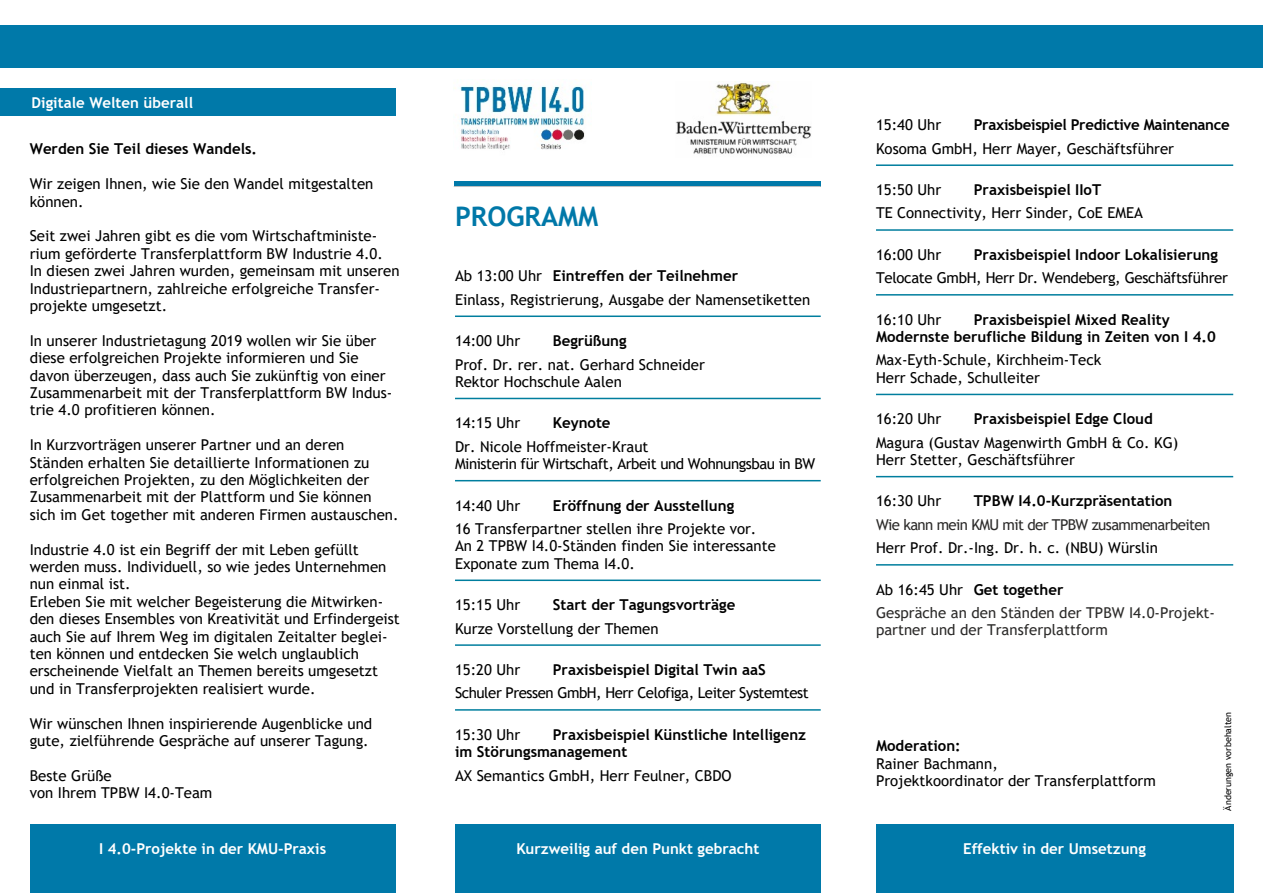
<style>
.page{position:relative;width:1263px;height:893px;background:#fff}
.page>*{position:absolute;margin:0;border:0;box-sizing:border-box;transform-origin:0 0}
.t1{font:700 27px "Trebuchet MS";color:#0078a8}
.t2{font:15px/17.4px "Trebuchet MS";color:#000}
.t3{font:700 15px/17.4px "Trebuchet MS";color:#000}
.t4{font:15px/17.4px "Trebuchet MS";letter-spacing:-.03em;color:#000}
.t5{font:700 15px "Trebuchet MS";color:#fff}
.t6{font:15px/23.4px "Trebuchet MS";color:#2c2b2a}
.t7{font:15px "Trebuchet MS";letter-spacing:-.02em;color:#000}
.t8{font:15px "Trebuchet MS";letter-spacing:-.04em;color:#2c2b2a}
.t9{font:700 15px "Trebuchet MS";letter-spacing:-.02em;color:#000}
.t10{font:9px "Trebuchet MS";color:#000}
.s1{font-weight:700}
.s2{color:#000}
.s3{font-weight:700;color:#000}
</style>
<div class="page">
<div style="left:0;top:25px;width:1263px;height:43px;background:#0079a9"></div>
<div style="left:30px;top:824px;width:365px;height:69px;background:#0079a9"></div>
<div style="left:455px;top:824px;width:366px;height:69px;background:#0079a9"></div>
<div style="left:876px;top:824px;width:357px;height:69px;background:#0079a9"></div>
<div style="left:0;top:88px;width:395px;height:28px;background:#0079a9"></div>
<hr style="left:876px;top:164px;width:357px;height:2px;background:#007e9e">
<hr style="left:876px;top:229px;width:357px;height:2px;background:#007e9e">
<hr style="left:876px;top:294px;width:357px;height:2px;background:#007e9e">
<hr style="left:876px;top:394px;width:357px;height:1px;background:#007e9e">
<hr style="left:876px;top:476px;width:357px;height:1px;background:#007e9e">
<hr style="left:876px;top:564px;width:357px;height:2px;background:#007e9e">
<hr style="left:455px;top:315px;width:366px;height:2px;background:#007e9e">
<hr style="left:455px;top:398px;width:366px;height:1px;background:#007e9e">
<hr style="left:455px;top:480px;width:366px;height:1px;background:#007e9e">
<hr style="left:455px;top:579px;width:366px;height:2px;background:#007e9e">
<hr style="left:455px;top:644px;width:366px;height:2px;background:#007e9e">
<hr style="left:455px;top:709px;width:366px;height:2px;background:#007e9e">
<img style="left:455px;top:85px;width:130px;height:65px">
<div style="left:454px;top:181px;width:367px;height:6px;background:#0079a9"></div>
<img style="left:676px;top:82px;width:136px;height:72px">
<p class="t5" style="left:32px;top:97px;width:163px">Digitale Welten überall</p>
<p class="t3" style="left:30px;top:142px;width:229px">Werden Sie Teil dieses Wandels.</p>
<p class="t2" style="left:30px;top:177px;width:345px">Wir zeigen Ihnen, wie Sie den Wandel mitgestalten können.</p>
<p class="t2" style="left:30px;top:229px;width:371px">Seit zwei Jahren gibt es die vom Wirtschaftministe&shy;rium geförderte Transferplattform BW Industrie 4.0.<br>In diesen zwei Jahren wurden, gemeinsam mit unseren Industriepartnern, zahlreiche erfolgreiche Transfer&shy;projekte umgesetzt.</p>
<p class="t2" style="left:30px;top:333px;width:364px">In unserer Industrietagung 2019 wollen wir Sie über diese erfolgreichen Projekte informieren und Sie davon überzeugen, dass auch Sie zukünftig von einer Zusammenarbeit mit der Transferplattform BW Indus&shy;trie 4.0 profitieren können.</p>
<p class="t2" style="left:30px;top:438px;width:370px">In Kurzvorträgen unserer Partner und an deren Ständen erhalten Sie detaillierte Informationen zu erfolgreichen Projekten, zu den Möglichkeiten der Zusammenarbeit mit der Plattform und Sie können sich im Get together mit anderen Firmen austauschen.</p>
<p class="t2" style="left:30px;top:542px;width:372px">Industrie 4.0 ist ein Begriff der mit Leben gefüllt werden muss. Individuell, so wie jedes Unternehmen nun einmal ist.<br>Erleben Sie mit welcher Begeisterung die Mitwirken&shy;den dieses Ensembles von Kreativität und Erfindergeist auch Sie auf Ihrem Weg im digitalen Zeitalter beglei&shy;ten können und entdecken Sie welch unglaublich erscheinende Vielfalt an Themen bereits umgesetzt und in Transferprojekten realisiert wurde.</p>
<p class="t2" style="left:30px;top:716px;width:344px">Wir wünschen Ihnen inspirierende Augenblicke und gute, zielführende Gespräche auf unserer Tagung.</p>
<p class="t2" style="left:30px;top:768px;width:184px">Beste Grüße<br>von Ihrem TPBW I4.0-Team</p>
<h1 class="t1" style="left:455px;top:207px;width:145px">PROGRAMM</h1>
<p class="t2" style="left:455px;top:266px;width:357px;line-height:23.4px">Ab 13:00 Uhr <span class="s1">Eintreffen der Teilnehmer<br></span>Einlass, Registrierung, Ausgabe der Namensetiketten</p>
<p class="t2" style="left:455px;top:333px;width:67px">14:00 Uhr</p>
<p class="t3" style="left:553px;top:333px;width:75px">Begrüßung</p>
<p class="t2" style="left:455px;top:357px;width:251px">Prof. Dr. rer. nat. Gerhard Schneider<br>Rektor Hochschule Aalen</p>
<p class="t2" style="left:455px;top:416px;width:67px">14:15 Uhr</p>
<p class="t3" style="left:553px;top:416px;width:59px">Keynote</p>
<p class="t4" style="left:455px;top:439px;width:362px">Dr. Nicole Hoffmeister-Kraut<br>Ministerin für Wirtschaft, Arbeit und Wohnungsbau in BW</p>
<p class="t2" style="left:455px;top:498px;width:67px">14:40 Uhr</p>
<p class="t3" style="left:553px;top:498px;width:183px">Eröffnung der Ausstellung</p>
<p class="t2" style="left:455px;top:521px;width:322px">16 Transferpartner stellen ihre Projekte vor.<br>An 2 TPBW I4.0-Ständen finden Sie interessante<br>Exponate zum Thema I4.0.</p>
<p class="t2" style="left:455px;top:597px;width:67px">15:15 Uhr</p>
<p class="t3" style="left:553px;top:597px;width:184px">Start der Tagungsvorträge</p>
<p class="t2" style="left:455px;top:621px;width:205px">Kurze Vorstellung der Themen</p>
<p class="t2" style="left:455px;top:662px;width:67px">15:20 Uhr</p>
<p class="t3" style="left:553px;top:662px;width:214px">Praxisbeispiel Digital Twin aaS</p>
<p class="t4" style="left:455px;top:686px;width:355px">Schuler Pressen GmbH, Herr Celofiga, Leiter Systemtest</p>
<p class="t2" style="left:455px;top:727px;width:67px">15:30 Uhr</p>
<p class="t3" style="left:455px;top:727px;width:353px;text-indent:98px">Praxisbeispiel Künstliche Intelligenz im Störungsmanagement</p>
<p class="t2" style="left:455px;top:768px;width:278px">AX Semantics GmbH, Herr Feulner, CBDO</p>
<p class="t2" style="left:876px;top:118px;width:67px">15:40 Uhr</p>
<p class="t9" style="left:974px;top:119px;width:257px">Praxisbeispiel Predictive Maintenance</p>
<p class="t2" style="left:876px;top:141px;width:300px">Kosoma GmbH, Herr Mayer, Geschäftsführer</p>
<p class="t2" style="left:876px;top:182px;width:67px">15:50 Uhr</p>
<p class="t3" style="left:974px;top:182px;width:129px">Praxisbeispiel IIoT</p>
<p class="t2" style="left:876px;top:206px;width:269px">TE Connectivity, Herr Sinder, CoE EMEA</p>
<p class="t2" style="left:876px;top:247px;width:67px">16:00 Uhr</p>
<p class="t3" style="left:974px;top:247px;width:246px">Praxisbeispiel Indoor Lokalisierung</p>
<p class="t7" style="left:876px;top:272px;width:353px">Telocate GmbH, Herr Dr. Wendeberg, Geschäftsführer</p>
<p class="t2" style="left:876px;top:312px;width:67px">16:10 Uhr</p>
<p class="t3" style="left:876px;top:312px;width:341px;text-indent:98px">Praxisbeispiel Mixed Reality<br>Modernste berufliche Bildung in Zeiten von I 4.0</p>
<p class="t2" style="left:876px;top:353px;width:227px">Max-Eyth-Schule, Kirchheim-Teck<br>Herr Schade, Schulleiter</p>
<p class="t2" style="left:876px;top:412px;width:67px">16:20 Uhr</p>
<p class="t3" style="left:974px;top:412px;width:181px">Praxisbeispiel Edge Cloud</p>
<p class="t2" style="left:876px;top:435px;width:304px">Magura (Gustav Magenwirth GmbH &amp; Co. KG)<br>Herr Stetter, Geschäftsführer</p>
<p class="t2" style="left:876px;top:494px;width:67px">16:30 Uhr</p>
<p class="t3" style="left:974px;top:494px;width:200px">TPBW I4.0-Kurzpräsentation</p>
<p class="t8" style="left:876px;top:519px;width:336px">Wie kann mein KMU mit der TPBW zusammenarbeiten</p>
<p class="t2" style="left:876px;top:541px;width:284px">Herr Prof. Dr.-Ing. Dr. h. c. (NBU) Würslin</p>
<p class="t6" style="left:876px;top:579px;width:341px"><span class="s2">Ab 16:45 Uhr</span> <span class="s3">Get together<br></span>Gespräche an den Ständen der TPBW I4.0-Projekt-</p>
<p class="t6" style="left:876px;top:620px;width:233px">partner und der Transferplattform</p>
<p class="t3" style="left:876px;top:738px;width:86px">Moderation:</p>
<p class="t2" style="left:876px;top:756px;width:281px">Rainer Bachmann,<br>Projektkoordinator der Transferplattform</p>
<p class="t10" style="left:1224px;top:811px;width:100px;rotate:-90deg">Änderungen vorbehalten</p>
<p class="t5" style="left:99px;top:843px;width:229px">I 4.0-Projekte in der KMU-Praxis</p>
<p class="t5" style="left:516px;top:843px;width:244px">Kurzweilig auf den Punkt gebracht</p>
<p class="t5" style="left:963px;top:843px;width:184px">Effektiv in der Umsetzung</p>
</div>
